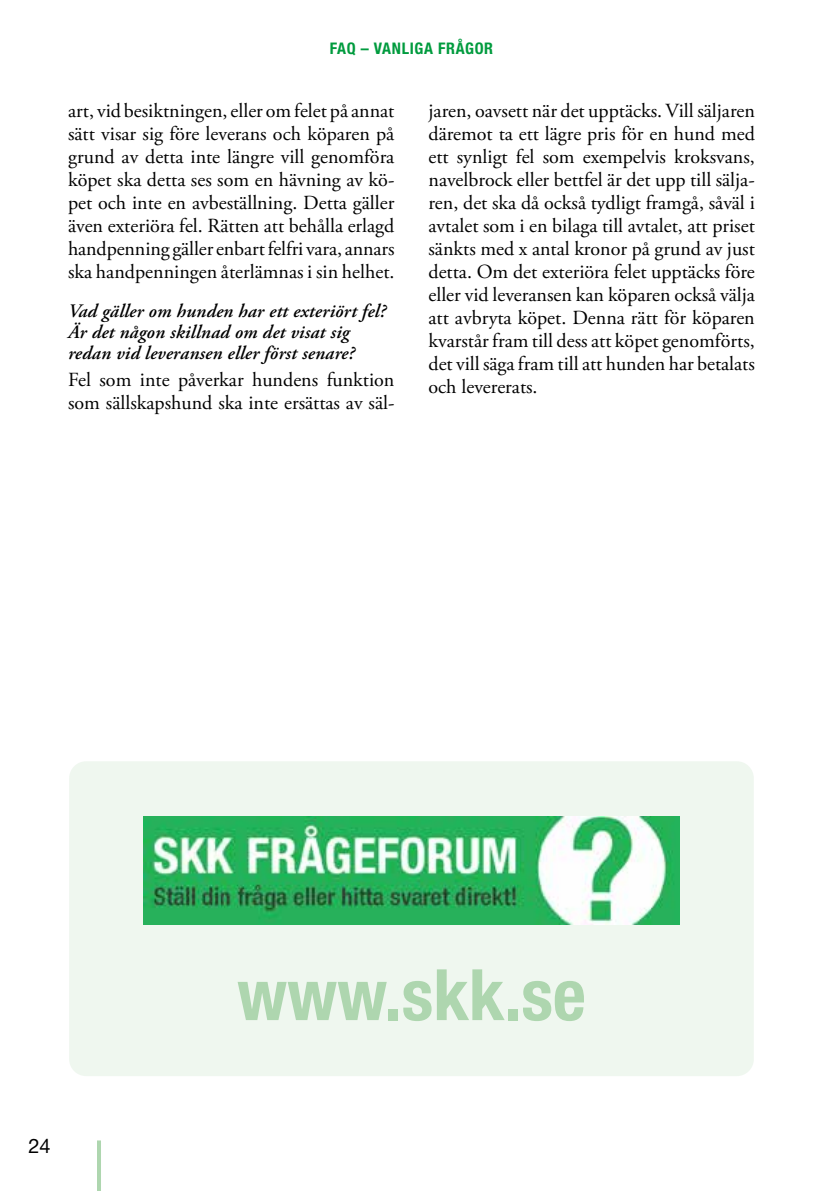
<style>
.page{position:relative;width:840px;height:1191px;background:#fff}
.page>*{position:absolute;margin:0;border:0;box-sizing:border-box;transform-origin:0 0}
.t1{font:700 condensed 71px "Helvetica Neue LT Std";color:#aed6af}
.t2{font:20px/23px "Adobe Garamond Pro";color:#000;text-align:justify}
.t3{font:20px "Helvetica Neue LT Std";color:#000}
.t4{font:italic 600 19px/21px "Adobe Garamond Pro";letter-spacing:.01em;color:#000}
.t5{font:700 condensed 16px "Helvetica Neue LT Std";letter-spacing:.04em;color:#009b3e}
</style>
<div class="page">
<hr style="left:97px;top:1140px;width:4px;height:51px;background:#aed6af">
<div style="left:69px;top:761px;width:684px;height:315px;background:#eff7ef;border-radius:17px"></div>
<img style="left:143px;top:816px;width:536px;height:108px">
<p class="t5" style="left:329px;top:39px;width:165px">FAQ – VANLIGA FRÅGOR</p>
<p class="t2" style="left:68px;top:99px;width:328px">art, vid besiktningen, eller om felet på annat sätt visar sig före leverans och köparen på grund av detta inte längre vill genomföra köpet ska detta ses som en hävning av kö&shy;pet och inte en avbeställning. Detta gäller även exteriöra fel. Rätten att behålla erlagd handpenning gäller enbart felfri vara, annars ska handpenningen återlämnas i sin helhet.</p>
<p class="t4" style="left:68px;top:301px;width:319px">Vad gäller om hunden har ett exteriört fel?<br>Är det någon skillnad om det visat sig redan vid leveransen eller först senare?</p>
<p class="t2" style="left:68px;top:369px;width:328px">Fel som inte påverkar hundens funktion som sällskapshund ska inte ersättas av säl-</p>
<p class="t2" style="left:428px;top:99px;width:328px">jaren, oavsett när det upptäcks. Vill säljaren däremot ta ett lägre pris för en hund med ett synligt fel som exempelvis kroksvans, navelbrock eller bettfel är det upp till sälja&shy;ren, det ska då också tydligt framgå, såväl i avtalet som i en bilaga till avtalet, att priset sänkts med x antal kronor på grund av just detta. Om det exteriöra felet upptäcks före eller vid leveransen kan köparen också välja att avbryta köpet. Denna rätt för köparen kvarstår fram till dess att köpet genomförts, det vill säga fram till att hunden har betalats och levererats.</p>
<p class="t3" style="left:28px;top:1134px;width:24px">24</p>
<h1 class="t1" style="left:237px;top:951px;width:350px">www.skk.se</h1>
</div>
